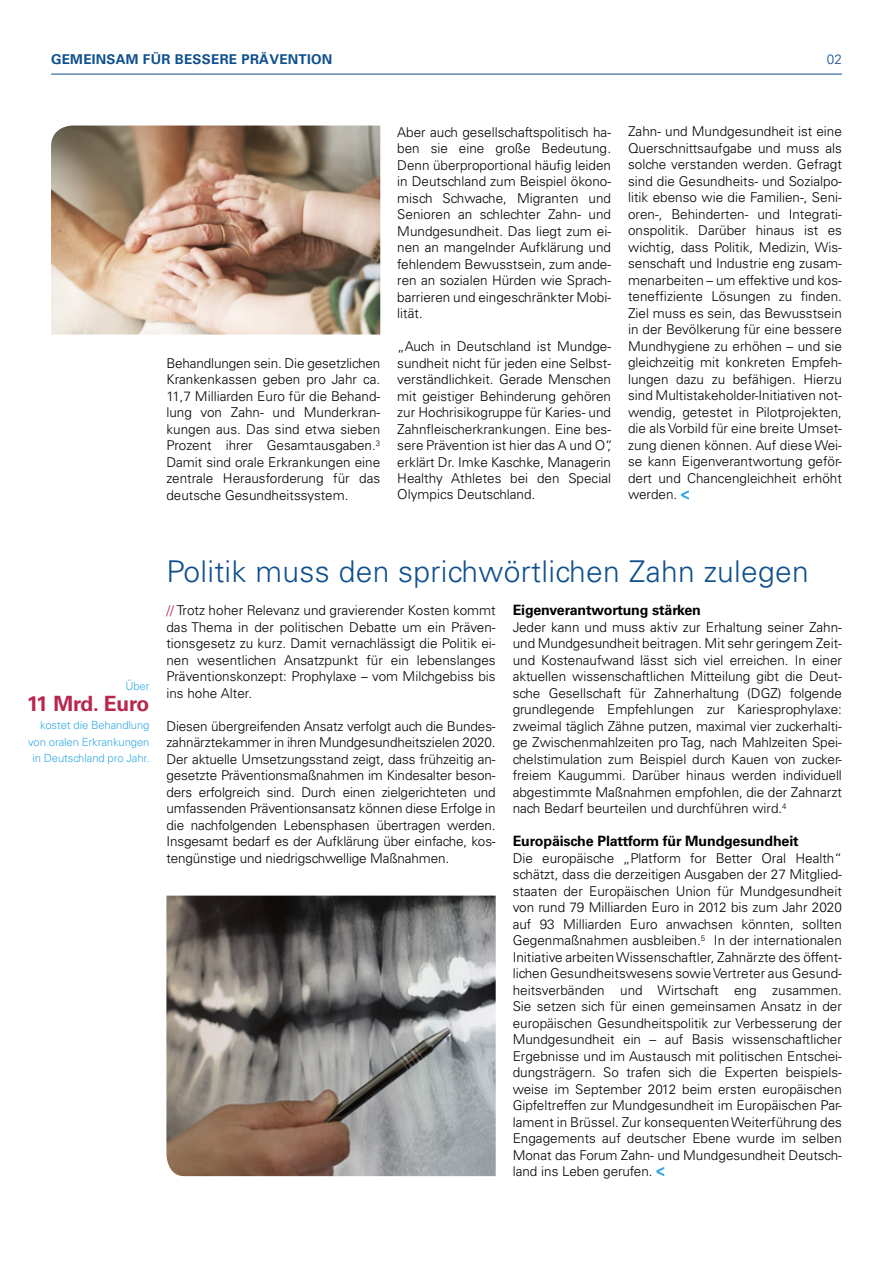
<style>
.page{position:relative;width:893px;height:1263px;background:#fff}
.page>*{position:absolute;margin:0;border:0;box-sizing:border-box;transform-origin:0 0}
.t1{font:300 30px "Univers LT";letter-spacing:.01em;color:#0f4f8d}
.t2{font:700 21px "Univers LT";color:#b8274d}
.t3{font:700 14.25px "Univers LT";letter-spacing:-.01em;color:#000}
.t4{font:300 13.5px/16.5px "Univers LT";color:#000;text-align:justify}
.t5{font:700 13.5px "Univers LT";letter-spacing:.02em;color:#0f4f8d}
.t6{font:300 13.5px "Univers LT";color:#0f4f8d}
.t7{font:300 11.25px/16.5px "Univers LT";letter-spacing:-.01em;color:#36aae6;text-align:right}
.s1{color:#b8274d}
</style>
<div class="page">
<svg style="left:656px;top:1167px;width:8px;height:9px"></svg>
<img style="left:166px;top:896px;width:330px;height:280px">
<img style="left:51px;top:126px;width:329px;height:209px">
<svg style="left:681px;top:490px;width:8px;height:10px"></svg>
<hr style="left:51px;top:74px;width:791px;height:1px;background:#0f4f8d">
<p class="t5" style="left:51px;top:51px;width:57px">Gemeinsam</p>
<p class="t5" style="left:143px;top:51px;width:177px">für bessere Prävention</p>
<p class="t6" style="left:827px;top:51px;width:17px">02</p>
<p class="t4" style="left:166px;top:354px;width:215px">Behandlungen sein. Die gesetzlichen Krankenkassen geben pro Jahr ca.<br>11,7 Milliarden Euro für die Behand&shy;lung von Zahn- und Munderkran&shy;kungen aus. Das sind etwa sieben Prozent ihrer Gesamtausgaben.<sup>3<br></sup>Damit sind orale Erkrankungen eine zentrale Herausforderung für das deutsche Gesundheitssystem.</p>
<p class="t4" style="left:397px;top:123px;width:215px">Aber auch gesellschaftspolitisch ha&shy;ben sie eine große Bedeutung.<br>Denn überproportional häufig leiden in Deutschland zum Beispiel ökono&shy;misch Schwache, Migranten und Senioren an schlechter Zahn- und Mundgesundheit. Das liegt zum ei&shy;nen an mangelnder Aufklärung und fehlendem Bewusstsein, zum ande&shy;ren an sozialen Hürden wie Sprach&shy;barrieren und eingeschränkter Mobi&shy;lität.</p>
<p class="t4" style="left:397px;top:338px;width:217px;text-align:left">„Auch in Deutschland ist Mundge&shy;sundheit nicht für jeden eine Selbst&shy;verständlichkeit. Gerade Menschen mit geistiger Behinderung gehören zur Hochrisikogruppe für Karies- und Zahnfleischerkrankungen. Eine bes&shy;sere Prävention ist hier das A und O“, erklärt Dr. Imke Kaschke, Managerin Healthy Athletes bei den Special Olympics Deutschland.</p>
<p class="t4" style="left:628px;top:123px;width:215px">Zahn- und Mundgesundheit ist eine Querschnittsaufgabe und muss als solche verstanden werden. Gefragt sind die Gesundheits- und Sozialpo&shy;litik ebenso wie die Familien-, Seni&shy;oren-, Behinderten- und Integrati&shy;onspolitik. Darüber hinaus ist es wichtig, dass Politik, Medizin, Wis&shy;senschaft und Industrie eng zusam&shy;menarbeiten – um effektive und kos&shy;teneffiziente Lösungen zu finden.<br>Ziel muss es sein, das Bewusstsein in der Bevölkerung für eine bessere Mundhygiene zu erhöhen – und sie gleichzeitig mit konkreten Empfeh&shy;lungen dazu zu befähigen. Hierzu sind Multistakeholder-Initiativen not&shy;wendig, getestet in Pilotprojekten, die als Vorbild für eine breite Umset&shy;zung dienen können. Auf diese Wei&shy;se kann Eigenverantwortung geför&shy;dert und Chancengleichheit erhöht werden.</p>
<p class="t7" style="left:125px;top:678px;width:26px">Ü ber</p>
<h2 class="t2" style="left:27px;top:691px;width:124px">11 Mrd. Euro</h2>
<p class="t7" style="left:28px;top:717px;width:123px">kostet die Behandlung von oralen Erkrankungen in Deutschland pro Jahr.</p>
<h1 class="t1" style="left:166px;top:553px;width:644px">Politik muss den sprichwörtlichen Zahn zulegen</h1>
<p class="t3" style="left:513px;top:602px;width:190px">Eigenverantwortung stärken</p>
<p class="t4" style="left:513px;top:618px;width:331px">Jeder kann und muss aktiv zur Erhaltung seiner Zahn&shy;und Mundgesundheit beitragen. Mit sehr geringem Zeit&shy;und Kostenaufwand lässt sich viel erreichen. In einer aktuellen wissenschaftlichen Mitteilung gibt die Deut&shy;sche Gesellschaft für Zahnerhaltung (DGZ) folgende grundlegende Empfehlungen zur Kariesprophylaxe: zweimal täglich Zähne putzen, maximal vier zuckerhalti&shy;ge Zwischenmahlzeiten pro Tag, nach Mahlzeiten Spei&shy;chelstimulation zum Beispiel durch Kauen von zucker&shy;freiem Kaugummi. Darüber hinaus werden individuell abgestimmte Maßnahmen empfohlen, die der Zahnarzt nach Bedarf beurteilen und durchführen wird.<sup>4</sup></p>
<p class="t3" style="left:513px;top:833px;width:288px">Europäische Plattform für Mundgesundheit</p>
<p class="t4" style="left:513px;top:849px;width:331px">Die europäische „Platform for Better Oral Health“ schätzt, dass die derzeitigen Ausgaben der 27 Mitglied&shy;staaten der Europäischen Union für Mundgesundheit von rund 79 Milliarden Euro in 2012 bis zum Jahr 2020 auf 93 Milliarden Euro anwachsen könnten, sollten Gegenmaßnahmen ausbleiben.<sup>5</sup> In der internationalen Initiative arbeiten Wissenschaftler, Zahnärzte des öffent&shy;lichen Gesundheitswesens sowie Vertreter aus Gesund&shy;heitsverbänden und Wirtschaft eng zusammen.<br>Sie setzen sich für einen gemeinsamen Ansatz in der europäischen Gesundheitspolitik zur Verbesserung der Mundgesundheit ein – auf Basis wissenschaftlicher Ergebnisse und im Austausch mit politischen Entschei&shy;dungsträgern. So trafen sich die Experten beispiels&shy;weise im September 2012 beim ersten europäischen Gipfeltreffen zur Mundgesundheit im Europäischen Par&shy;lament in Brüssel. Zur konsequenten Weiterführung des Engagements auf deutscher Ebene wurde im selben Monat das Forum Zahn- und Mundgesundheit Deutsch&shy;land ins Leben gerufen.</p>
<p class="t4" style="left:166px;top:602px;width:331px"><span class="s1">//</span> Trotz hoher Relevanz und gravierender Kosten kommt das Thema in der politischen Debatte um ein Präven&shy;tionsgesetz zu kurz. Damit vernachlässigt die Politik ei&shy;nen wesentlichen Ansatzpunkt für ein lebenslanges Präventionskonzept: Prophylaxe – vom Milchgebiss bis ins hohe Alter.</p>
<p class="t4" style="left:166px;top:717px;width:331px">Diesen übergreifenden Ansatz verfolgt auch die Bundes&shy;zahnärztekammer in ihren Mundgesundheitszielen 2020.<br>Der aktuelle Umsetzungsstand zeigt, dass frühzeitig an&shy;gesetzte Präventionsmaßnahmen im Kindesalter beson&shy;ders erfolgreich sind. Durch einen zielgerichteten und umfassenden Präventionsansatz können diese Erfolge in die nachfolgenden Lebensphasen übertragen werden.<br>Insgesamt bedarf es der Aufklärung über einfache, kos&shy;tengünstige und niedrigschwellige Maßnahmen.</p>
</div>
